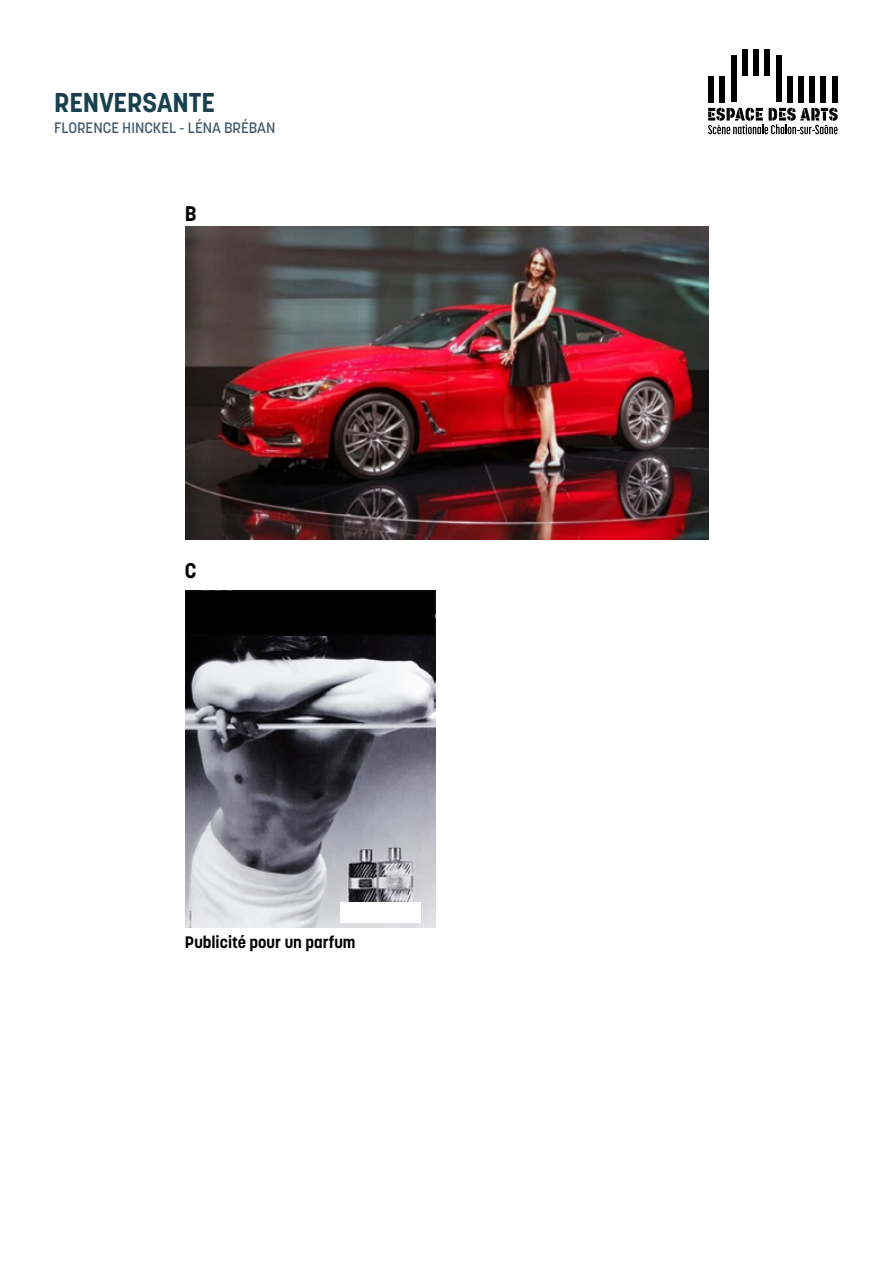
<style>
.page{position:relative;width:893px;height:1263px;background:#fff}
.page>*{position:absolute;margin:0;border:0;box-sizing:border-box;transform-origin:0 0}
.t1{font:700 27px "Korolev";color:#18404f}
.t2{font:700 21px "Korolev";color:#000}
.t3{font:700 16.5px "Korolev";color:#000}
.t4{font:500 15px "Korolev";color:#405668}
</style>
<div class="page">
<div style="left:708px;top:76px;width:6px;height:26px;background:#000"></div>
<div style="left:719px;top:76px;width:6px;height:26px;background:#000"></div>
<div style="left:832px;top:76px;width:5px;height:26px;background:#000"></div>
<div style="left:731px;top:55px;width:5px;height:47px;background:#000"></div>
<div style="left:742px;top:50px;width:6px;height:26px;background:#000"></div>
<div style="left:753px;top:50px;width:6px;height:26px;background:#000"></div>
<div style="left:764px;top:50px;width:6px;height:26px;background:#000"></div>
<div style="left:776px;top:55px;width:5px;height:47px;background:#000"></div>
<div style="left:787px;top:76px;width:5px;height:26px;background:#000"></div>
<div style="left:798px;top:76px;width:6px;height:26px;background:#000"></div>
<div style="left:809px;top:76px;width:6px;height:26px;background:#000"></div>
<div style="left:821px;top:76px;width:5px;height:26px;background:#000"></div>
<svg style="left:708px;top:108px;width:130px;height:26px"></svg>
<img style="left:185px;top:226px;width:523px;height:314px">
<img style="left:185px;top:636px;width:250px;height:292px">
<div style="left:186px;top:591px;width:249px;height:44px;background:#000"></div>
<div style="left:185px;top:590px;width:250px;height:46px;border:2px solid #0a0a0b"></div>
<div style="left:340px;top:902px;width:81px;height:21px;background:#fff"></div>
<h1 class="t1" style="left:54px;top:86px;width:162px">RENVERSANTE</h1>
<p class="t4" style="left:54px;top:118px;width:223px">FLORENCE HINCKEL - LÉNA BRÉBAN</p>
<h2 class="t2" style="left:185px;top:200px;width:13px">B</h2>
<h2 class="t2" style="left:185px;top:558px;width:13px">C</h2>
<p class="t3" style="left:185px;top:932px;width:172px">Publicité pour un parfum</p>
</div>
